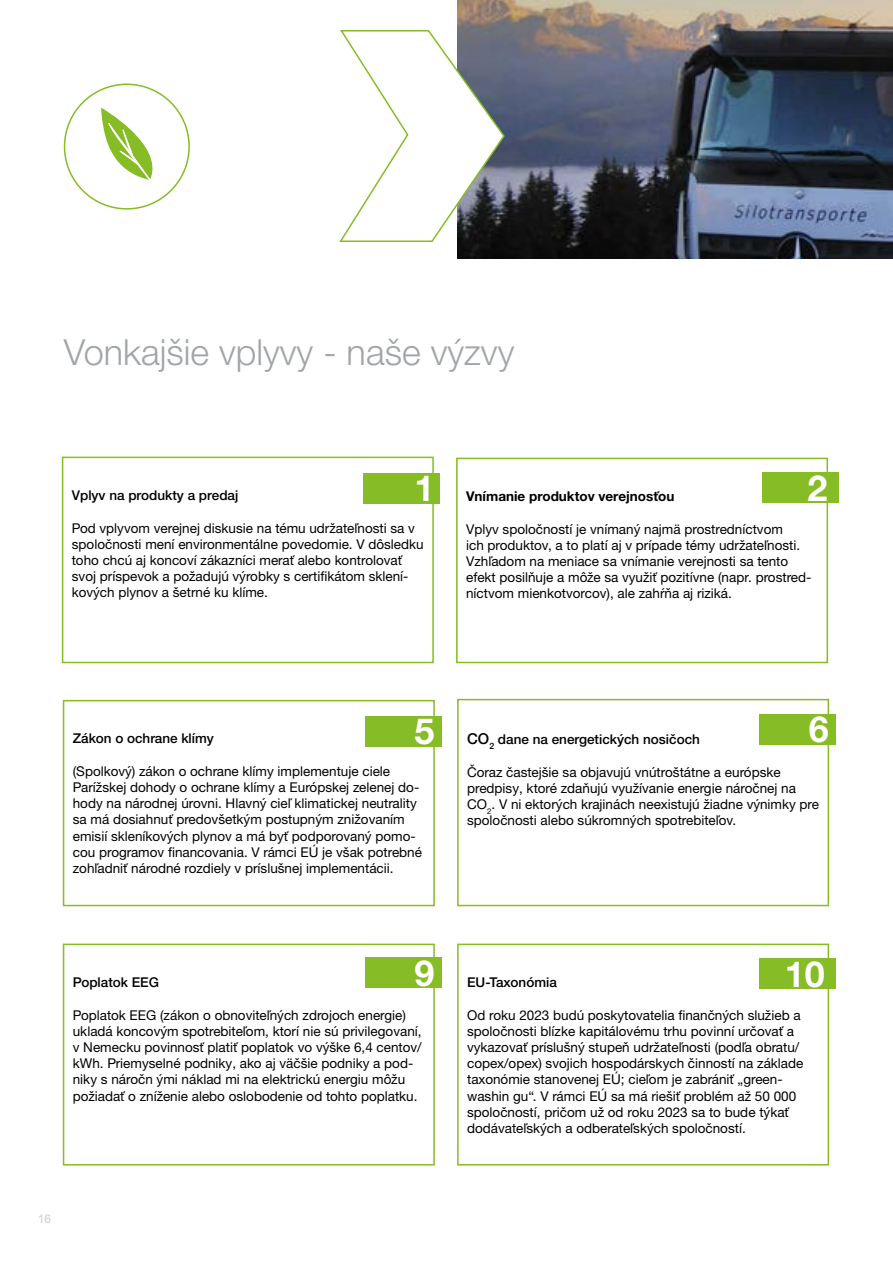
<style>
.page{position:relative;width:893px;height:1263px;background:#fff}
.page>*{position:absolute;margin:0;border:0;box-sizing:border-box;transform-origin:0 0}
.t1{font:300 36px "Helvetica Neue LTW1 G";color:#a1a5a7}
.t2{font:700 36px "Helvetica Neue LTW1 G";color:#fff}
.t3{font:13.5px/16.2px "Helvetica Neue LTW1 G";color:#000}
.t4{font:500 13.5px "Helvetica Neue LTW1 G";color:#000}
.t5{font:700 13.5px "Helvetica Neue LTW1 G";color:#000}
.t6{font:12px "Arial";color:#cbced0}
.s1{font-size:15px}
</style>
<div class="page">
<img style="left:457px;top:0;width:436px;height:258px">
<svg style="left:339px;top:29px;width:167px;height:214px"></svg>
<div style="left:64px;top:84px;width:126px;height:126px;border:2px solid #86bc25;border-radius:50%"></div>
<svg style="left:101px;top:108px;width:52px;height:72px"></svg>
<div style="left:456px;top:458px;width:372px;height:205px;border:2px solid #86bc25"></div>
<div style="left:762px;top:473px;width:77px;height:30px;background:#86bc25"></div>
<div style="left:62px;top:457px;width:372px;height:206px;border:2px solid #86bc25"></div>
<div style="left:363px;top:473px;width:77px;height:30px;background:#86bc25"></div>
<div style="left:63px;top:700px;width:372px;height:206px;border:2px solid #86bc25"></div>
<div style="left:365px;top:716px;width:77px;height:30px;background:#86bc25"></div>
<div style="left:457px;top:699px;width:372px;height:207px;border:2px solid #86bc25"></div>
<div style="left:759px;top:714px;width:77px;height:30px;background:#86bc25"></div>
<div style="left:63px;top:943px;width:372px;height:222px;border:2px solid #86bc25"></div>
<div style="left:365px;top:958px;width:77px;height:30px;background:#86bc25"></div>
<div style="left:457px;top:943px;width:372px;height:222px;border:2px solid #86bc25"></div>
<div style="left:759px;top:959px;width:77px;height:30px;background:#86bc25"></div>
<h1 class="t1" style="left:64px;top:330px;width:452px">Vonkajšie vplyvy - naše výzvy</h1>
<p class="t4" style="left:72px;top:487px;width:168px">Vplyv na produkty a predaj</p>
<h1 class="t2" style="left:415px;top:466px;width:22px">1</h1>
<p class="t3" style="left:72px;top:520px;width:353px">Pod vplyvom verejnej diskusie na tému udržateľnosti sa v spoločnosti mení environmentálne povedomie. V dôsledku toho chcú aj koncoví zákazníci merať alebo kontrolovať svoj príspevok a požadujú výrobky s certifikátom sklení&shy;kových plynov a šetrné ku klíme.</p>
<h1 class="t2" style="left:807px;top:465px;width:22px">2</h1>
<p class="t5" style="left:466px;top:488px;width:210px">Vnímanie produktov verejnosťou</p>
<p class="t3" style="left:466px;top:521px;width:347px">Vplyv spoločností je vnímaný najmä prostredníctvom<br>ich produktov, a to platí aj v prípade témy udržateľnosti.<br>Vzhľadom na meniace sa vnímanie verejnosti sa tento efekt posilňuje a môže sa využiť pozitívne (napr. prostred&shy;níctvom mienkotvorcov), ale zahŕňa aj riziká.</p>
<h1 class="t2" style="left:414px;top:709px;width:22px">5</h1>
<p class="t4" style="left:73px;top:730px;width:143px">Zákon o ochrane klímy</p>
<p class="t3" style="left:73px;top:763px;width:351px">(Spolkový) zákon o ochrane klímy implementuje ciele Parížskej dohody o ochrane klímy a Európskej zelenej do&shy;hody na národnej úrovni. Hlavný cieľ klimatickej neutrality sa má dosiahnuť predovšetkým postupným znižovaním emisií skleníkových plynov a má byť podporovaný pomo&shy;cou programov financovania. V rámci EÚ je však potrebné zohľadniť národné rozdiely v príslušnej implementácii.</p>
<h1 class="t2" style="left:809px;top:707px;width:22px">6</h1>
<p class="t4" style="left:467px;top:731px;width:234px"><span class="s1">CO</span><sub>2</sub> dane na energetických nosičoch</p>
<p class="t3" style="left:467px;top:764px;width:353px">Čoraz častejšie sa objavujú vnútroštátne a európske predpisy, ktoré zdaňujú využívanie energie náročnej na CO<sub>2</sub>. V ni ektorých krajinách neexistujú žiadne výnimky pre spoločnosti alebo súkromných spotrebiteľov.</p>
<h1 class="t2" style="left:414px;top:950px;width:22px">9</h1>
<p class="t4" style="left:73px;top:974px;width:88px">Poplatok EEG</p>
<p class="t3" style="left:73px;top:1006px;width:350px">Poplatok EEG (zákon o obnoviteľných zdrojoch energie) ukladá koncovým spotrebiteľom, ktorí nie sú privilegovaní, v Nemecku povinnosť platiť poplatok vo výške 6,4 centov/ kWh. Priemyselné podniky, ako aj väčšie podniky a pod&shy;niky s náročn ými náklad mi na elektrickú energiu môžu požiadať o zníženie alebo oslobodenie od tohto poplatku.</p>
<p class="t6" style="left:38px;top:1210px;width:15px">16</p>
<h1 class="t2" style="left:785px;top:951px;width:42px">10</h1>
<p class="t4" style="left:467px;top:974px;width:91px">EU-Taxonómia</p>
<p class="t3" style="left:467px;top:1006px;width:338px">Od roku 2023 budú poskytovatelia finančných služieb a spoločnosti blízke kapitálovému trhu povinní určovať a vykazovať príslušný stupeň udržateľnosti (podľa obratu/ copex/opex) svojich hospodárskych činností na základe taxonómie stanovenej EÚ; cieľom je zabrániť „green&shy;washin gu“. V rámci EÚ sa má riešiť problém až 50 000 spoločností, pričom už od roku 2023 sa to bude týkať dodávateľských a odberateľských spoločností.</p>
</div>
